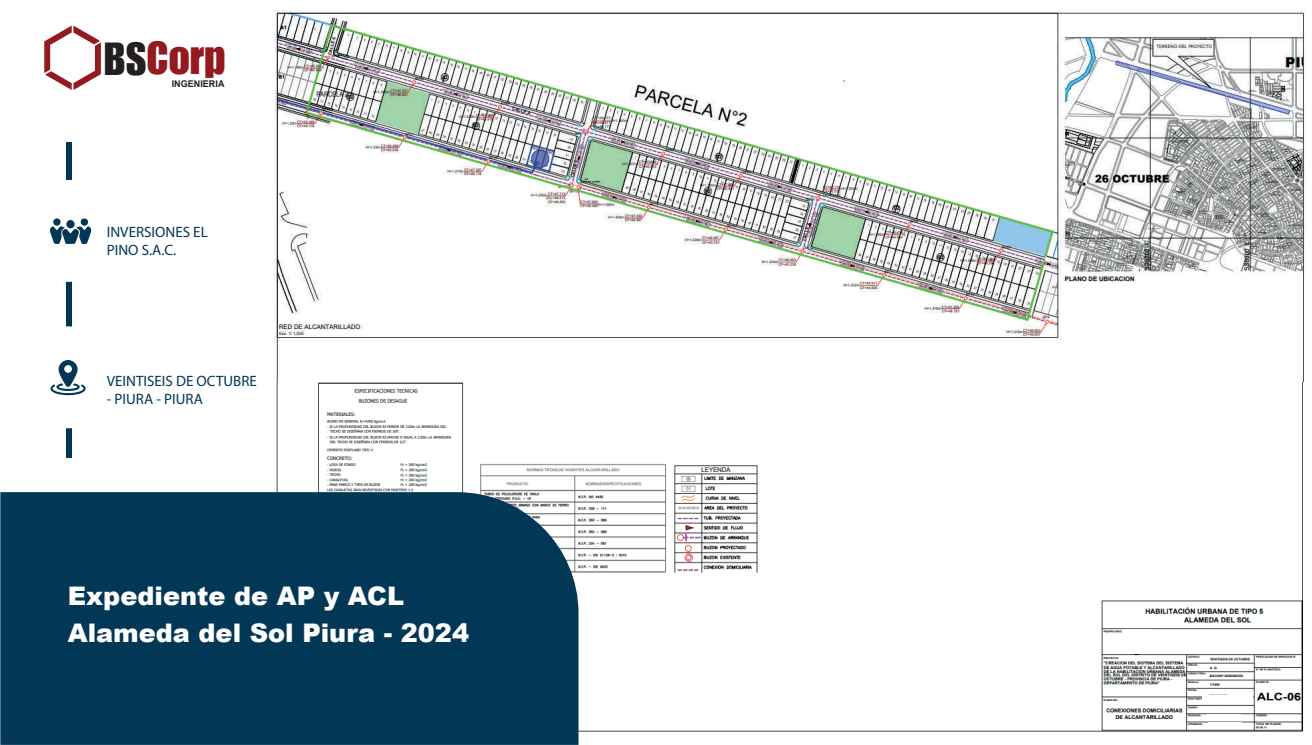
<style>
.page{position:relative;width:1312px;height:745px;background:#fff}
.page>*{position:absolute;margin:0;border:0;box-sizing:border-box;transform-origin:0 0}
.t1{font:45.38px "Impact LT Std";letter-spacing:.01em;color:#941921}
.t2{font:900 25.62px/36.8px "Arial";color:#fff}
.t3{font:15px/18px "Myriad Pro";color:#013755}
.t4{font:700 9.25px "Arial";letter-spacing:.005em;color:#231f20}
.s1{color:#231f20}
</style>
<div class="page">
<img style="left:274px;top:11px;width:1031px;height:371px">
<img style="left:276px;top:382px;width:1027px;height:350px">
<div style="left:1206px;top:688px;width:23px;height:5px;background:#fff"></div>
<div style="left:1202px;top:696px;width:50px;height:7px;background:#fff"></div>
<hr style="left:1206px;top:706px;width:43px;height:4px;background:#fff">
<div style="left:1206px;top:714px;width:34px;height:5px;background:#fff"></div>
<div style="left:1207px;top:722px;width:34px;height:5px;background:#fff"></div>
<div style="left:1123px;top:628px;width:29px;height:25px;background:#fff"></div>
<div style="left:1158px;top:630px;width:126px;height:20px;background:#fff"></div>
<div style="left:876px;top:442px;width:7px;height:7px;background:#fff;border-radius:50%"></div>
<svg style="left:888px;top:444px;width:5px;height:4px"></svg>
<div style="left:67px;top:141px;width:5px;height:316px;background:#013755"></div>
<div style="left:17px;top:180px;width:102px;height:102px;background:#fff;border-radius:50%"></div>
<div style="left:17px;top:326px;width:102px;height:102px;background:#fff;border-radius:50%"></div>
<svg style="left:50px;top:360px;width:36px;height:35px"></svg>
<svg style="left:50px;top:226px;width:42px;height:18px"></svg>
<div style="left:66px;top:220px;width:9px;height:8px;background:#013755;border-radius:50%"></div>
<div style="left:53px;top:218px;width:8px;height:7px;background:#013755;border-radius:50%"></div>
<div style="left:81px;top:218px;width:7px;height:7px;background:#013755;border-radius:50%"></div>
<svg style="left:44px;top:26px;width:57px;height:64px"></svg>
<div style="left:0;top:492px;width:578px;height:252px;background:#023755"></div>
<h1 class="t1" style="left:104px;top:32px;width:123px"><span class="s1">BS</span>Corp</h1>
<p class="t4" style="left:172px;top:77px;width:54px">INGENIERIA</p>
<p class="t3" style="left:107px;top:223px;width:102px">INVERSIONES EL<br>PINO S.A.C.</p>
<p class="t3" style="left:107px;top:372px;width:151px">VEINTISEIS DE OCTUBRE</p>
<p class="t3" style="left:107px;top:390px;width:97px">- PIURA - PIURA</p>
<h2 class="t2" style="left:68px;top:576px;width:403px">Expediente de AP y ACL<br>Alameda del Sol Piura - 2024</h2>
</div>
